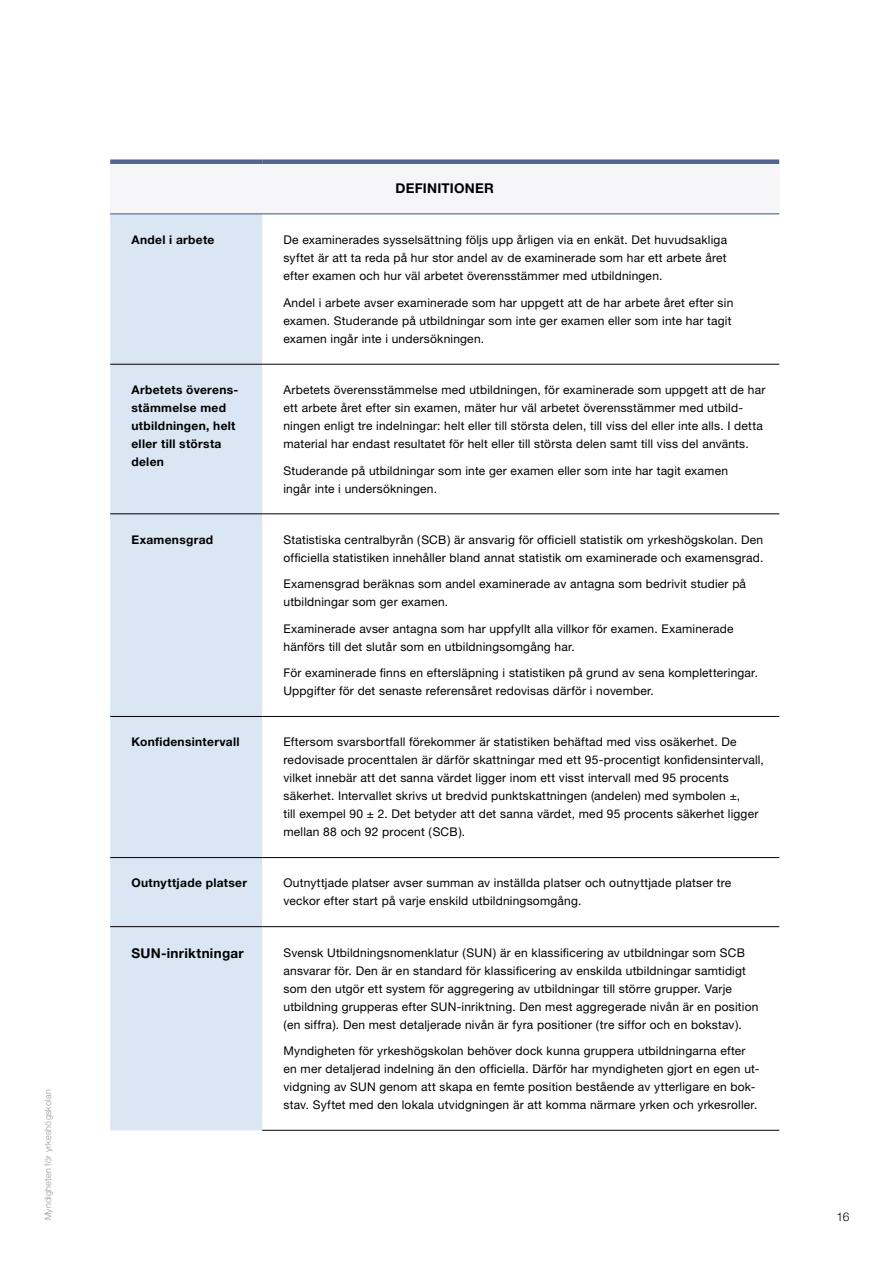
<style>
.page{position:relative;width:893px;height:1263px;background:#fff}
.page>*{position:absolute;margin:0;border:0;box-sizing:border-box;transform-origin:0 0}
.t1{font:700 13.5px "Helvetica Neue LT Std";letter-spacing:.02em;color:#000}
.t2{font:12px/18px "Helvetica Neue LT Std";letter-spacing:.015em;color:#000}
.t3{font:700 12px/18px "Helvetica Neue LT Std";letter-spacing:.025em;color:#000}
.t4{font:300 12px "Helvetica Neue LT Std";color:#000}
.t5{font:300 9px "Helvetica Neue LT Std";letter-spacing:.025em;color:#9a9998}
</style>
<div class="page">
<div style="left:110px;top:162px;width:669px;height:52px;background:#f6f6f8"></div>
<div style="left:110px;top:214px;width:152px;height:916px;background:#dbe6f5"></div>
<div style="left:110px;top:159px;width:152px;height:5px;background:#52648d"></div>
<div style="left:262px;top:159px;width:517px;height:5px;background:#52648d"></div>
<hr style="left:110px;top:213px;width:152px;height:1px;background:#52648d">
<hr style="left:262px;top:213px;width:517px;height:1px;background:#52648d">
<hr style="left:110px;top:364px;width:152px;height:1px;background:#000">
<hr style="left:262px;top:364px;width:517px;height:1px;background:#000">
<hr style="left:110px;top:514px;width:152px;height:1px;background:#000">
<hr style="left:262px;top:514px;width:517px;height:1px;background:#000">
<hr style="left:110px;top:716px;width:152px;height:1px;background:#000">
<hr style="left:262px;top:716px;width:517px;height:1px;background:#000">
<hr style="left:110px;top:857px;width:152px;height:1px;background:#000">
<hr style="left:262px;top:857px;width:517px;height:1px;background:#000">
<hr style="left:110px;top:926px;width:152px;height:1px;background:#000">
<hr style="left:262px;top:926px;width:517px;height:1px;background:#000">
<hr style="left:262px;top:1130px;width:517px;height:1px;background:#000">
<p class="t5" style="left:42px;top:1220px;width:133px;rotate:-90deg">Myndigheten för yrkeshögskolan</p>
<h1 class="t1" style="left:395px;top:179px;width:100px">DEFINITIONER</h1>
<p class="t3" style="left:131px;top:231px;width:84px">Andel i arbete</p>
<p class="t2" style="left:283px;top:231px;width:445px;text-align:justify">De examinerades sysselsättning följs upp årligen via en enkät. Det huvudsakliga syftet är att ta reda på hur stor andel av de examinerade som har ett arbete året efter examen och hur väl arbetet överensstämmer med utbildningen.</p>
<p class="t2" style="left:283px;top:293px;width:451px">Andel i arbete avser examinerade som har uppgett att de har arbete året efter sin examen. Studerande på utbildningar som inte ger examen eller som inte har tagit examen ingår inte i undersökningen.</p>
<p class="t3" style="left:131px;top:380px;width:108px">Arbetets överens&shy;stämmelse med utbildningen, helt eller till största delen</p>
<p class="t2" style="left:283px;top:381px;width:483px">Arbetets överensstämmelse med utbildningen, för examinerade som uppgett att de har ett arbete året efter sin examen, mäter hur väl arbetet överensstämmer med utbild&shy;ningen enligt tre indelningar: helt eller till största delen, till viss del eller inte alls. I detta material har endast resultatet för helt eller till största delen samt till viss del använts.</p>
<p class="t2" style="left:283px;top:461px;width:446px">Studerande på utbildningar som inte ger examen eller som inte har tagit examen ingår inte i undersökningen.</p>
<p class="t3" style="left:131px;top:530px;width:83px">Examensgrad</p>
<p class="t2" style="left:283px;top:530px;width:481px">Statistiska centralbyrån (SCB) är ansvarig för officiell statistik om yrkeshögskolan. Den officiella statistiken innehåller bland annat statistik om examinerade och examensgrad.</p>
<p class="t2" style="left:283px;top:575px;width:464px">Examensgrad beräknas som andel examinerade av antagna som bedrivit studier på utbildningar som ger examen.</p>
<p class="t2" style="left:283px;top:619px;width:452px">Examinerade avser antagna som har uppfyllt alla villkor för examen. Examinerade hänförs till det slutår som en utbildningsomgång har.</p>
<p class="t2" style="left:283px;top:664px;width:476px">För examinerade finns en eftersläpning i statistiken på grund av sena kompletteringar.<br>Uppgifter för det senaste referensåret redovisas därför i november.</p>
<p class="t3" style="left:131px;top:733px;width:110px">Konfidensintervall</p>
<p class="t2" style="left:283px;top:733px;width:482px">Eftersom svarsbortfall förekommer är statistiken behäftad med viss osäkerhet. De redovisade procenttalen är därför skattningar med ett 95-procentigt konfidensintervall, vilket innebär att det sanna värdet ligger inom ett visst intervall med 95 procents säkerhet. Intervallet skrivs ut bredvid punktskattningen (andelen) med symbolen ±,<br>till exempel 90 ± 2. Det betyder att det sanna värdet, med 95 procents säkerhet ligger mellan 88 och 92 procent (SCB).</p>
<p class="t3" style="left:131px;top:874px;width:117px">Outnyttjade platser</p>
<p class="t2" style="left:283px;top:874px;width:449px">Outnyttjade platser avser summan av inställda platser och outnyttjade platser tre veckor efter start på varje enskild utbildningsomgång.</p>
<p class="t1" style="left:131px;top:944px;width:114px">SUN-inriktningar</p>
<p class="t2" style="left:283px;top:943px;width:476px">Svensk Utbildningsnomenklatur (SUN) är en klassificering av utbildningar som SCB ansvarar för. Den är en standard för klassificering av enskilda utbildningar samtidigt som den utgör ett system för aggregering av utbildningar till större grupper. Varje utbildning grupperas efter SUN-inriktning. Den mest aggregerade nivån är en position (en siffra). Den mest detaljerade nivån är fyra positioner (tre siffor och en bokstav).</p>
<p class="t2" style="left:283px;top:1041px;width:477px">Myndigheten för yrkeshögskolan behöver dock kunna gruppera utbildningarna efter en mer detaljerad indelning än den officiella. Därför har myndigheten gjort en egen ut&shy;vidgning av SUN genom att skapa en femte position bestående av ytterligare en bok&shy;stav. Syftet med den lokala utvidgningen är att komma närmare yrken och yrkesroller.</p>
<p class="t4" style="left:837px;top:1209px;width:14px">16</p>
</div>
